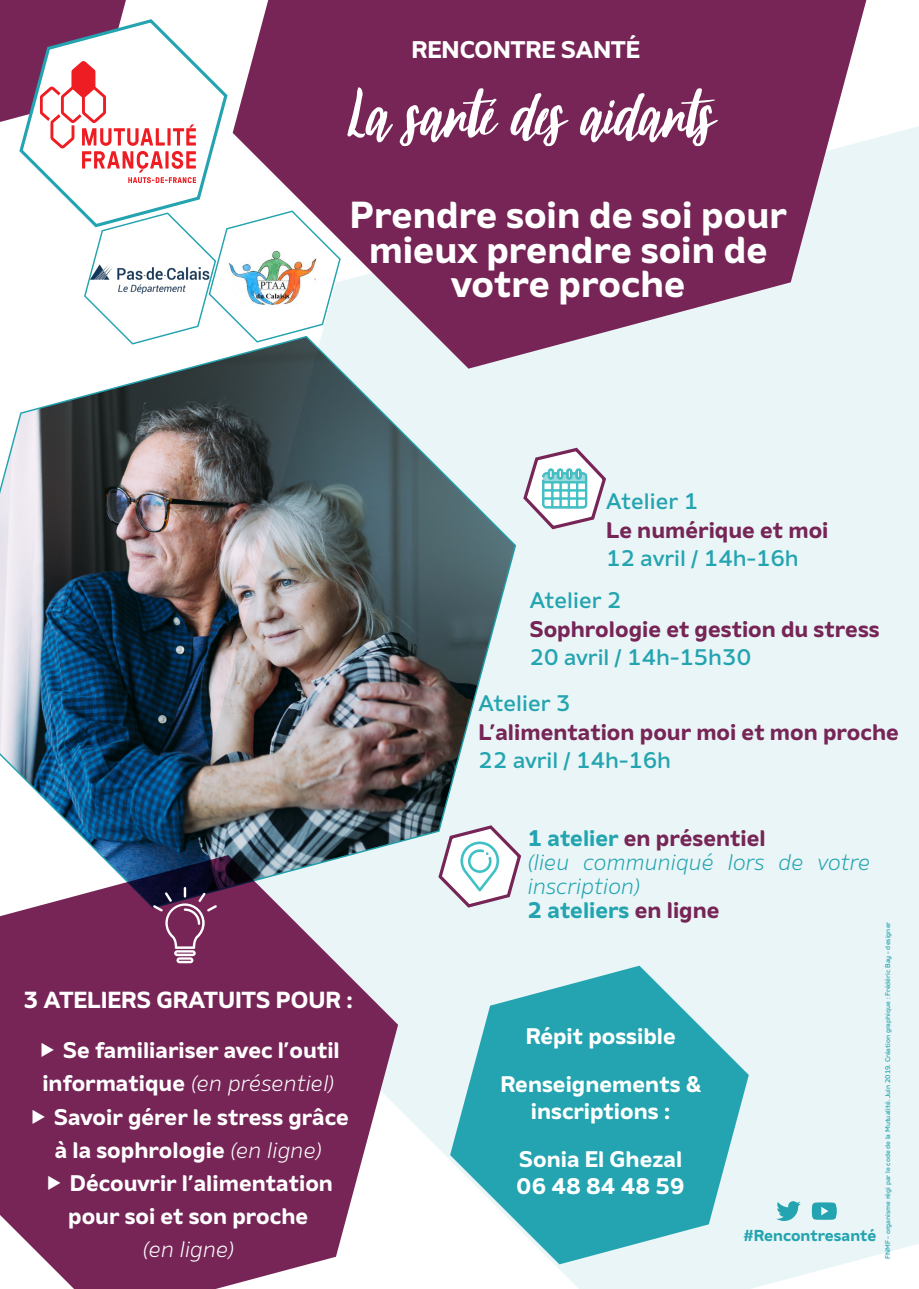
<style>
.page{position:relative;width:919px;height:1289px;background:#fff}
.page>*{position:absolute;margin:0;border:0;box-sizing:border-box;transform-origin:0 0}
.t1{font:82.5px "October Storm";color:#fff}
.t2{font:700 37.5px/34.5px "Amino";color:#fff;text-align:center}
.t3{font:700 24px "Amino";color:#fff}
.t4{font:700 23.25px "Amino";color:#fff}
.t5{font:700 22.5px/33px "Amino";color:#fff;text-align:center}
.t6{font:700 22.5px "Amino";color:#762556}
.t7{font:500 22.5px "Amino";color:#23a4b0}
.t8{font:italic 300 22.5px/24px "Amino";color:#23a4b0}
.t9{font:700 22.5px "Amino";color:#23a4b0}
.t10{font:italic 300 22.5px "Amino";color:#fff}
.t11{font:700 15.75px "Amino";color:#23a4b0}
.t12{font:500 6.75px "Amino";color:#23a4b0}
.s1{font-weight:300;font-style:italic}
.s2{color:#23a4b0}
.s3{color:#762556}
</style>
<div class="page">
<div style="left:398px;top:127px;width:520px;height:1161px;background:#e9f5f6"></div>
<svg style="left:0;top:909px;width:398px;height:379px;background:#87426c"></svg>
<svg style="left:341px;top:0;width:525px;height:368px;background:#8b4b73"></svg>
<svg style="left:450px;top:965px;width:298px;height:299px;background:#60bdc5"></svg>
<img style="left:0;top:335px;width:517px;height:574px">
<svg style="left:520px;top:446px;width:88px;height:85px"></svg>
<svg style="left:435px;top:823px;width:88px;height:86px"></svg>
<svg style="left:776px;top:1201px;width:24px;height:19px"></svg>
<svg style="left:811px;top:1202px;width:25px;height:17px"></svg>
<svg style="left:153px;top:887px;width:64px;height:76px;background:#773e65"></svg>
<svg style="left:0;top:0;width:341px;height:345px"></svg>
<svg style="left:42px;top:1043px;width:12px;height:14px"></svg>
<svg style="left:33px;top:1109px;width:12px;height:14px"></svg>
<svg style="left:48px;top:1175px;width:13px;height:14px"></svg>
<p class="t3" style="left:411px;top:35px;width:230px">RENCONTRE SANTÉ</p>
<p class="t1" style="left:348px;top:75px;width:366px">La santé des aidants</p>
<p class="t2" style="left:350px;top:197px;width:438px">Prendre soin de soi pour mieux prendre soin de votre proche</p>
<p class="t4" style="left:23px;top:984px;width:331px">3 ATELIERS GRATUITS POUR :</p>
<p class="t5" style="left:42px;top:1033px;width:299px;text-align:right">Se familiariser avec l’outil informatique <span class="s1">(en présentiel)</span></p>
<p class="t5" style="left:54px;top:1099px;width:296px;text-align:left">Savoir gérer le stress grâce à la sophrologie <span class="s1">(en ligne)</span></p>
<p class="t5" style="left:70px;top:1165px;width:264px">Découvrir l’alimentation</p>
<p class="t5" style="left:68px;top:1198px;width:242px">pour soi et son proche</p>
<p class="t10" style="left:142px;top:1235px;width:93px">(en ligne)</p>
<p class="t7" style="left:606px;top:487px;width:93px">Atelier 1</p>
<p class="t6" style="left:606px;top:516px;width:224px">Le numérique et moi</p>
<p class="t7" style="left:606px;top:544px;width:194px">12 avril / 14h-16h</p>
<p class="t7" style="left:529px;top:586px;width:93px">Atelier 2</p>
<p class="t6" style="left:529px;top:614px;width:351px">Sophrologie et gestion du stress</p>
<p class="t7" style="left:529px;top:643px;width:223px">20 avril / 14h-15h30</p>
<p class="t7" style="left:478px;top:689px;width:93px">Atelier 3</p>
<p class="t6" style="left:478px;top:718px;width:422px">L’alimentation pour moi et mon proche</p>
<p class="t7" style="left:478px;top:746px;width:194px">22 avril / 14h-16h</p>
<p class="t6" style="left:527px;top:824px;width:240px"><span class="s2">1 atelier</span> en présentiel</p>
<p class="t8" style="left:527px;top:850px;width:344px">(lieu communiqué lors de votre inscription)</p>
<p class="t9" style="left:527px;top:896px;width:193px">2 ateliers <span class="s3">en ligne</span></p>
<p class="t5" style="left:525px;top:1018px;width:152px">Répit possible</p>
<p class="t5" style="left:500px;top:1069px;width:202px;line-height:27px">Renseignements &amp; inscriptions :</p>
<p class="t5" style="left:519px;top:1141px;width:164px">Sonia El Ghezal</p>
<p class="t5" style="left:516px;top:1168px;width:170px">06 48 84 48 59</p>
<p class="t11" style="left:743px;top:1225px;width:134px">#Rencontresanté</p>
<p class="t12" style="left:883px;top:1258px;width:339px;rotate:-90deg">FNMF - organisme régi par le code de la Mutualité. Juin 2019. Création graphique : Frédéric Bay - designer</p>
</div>
